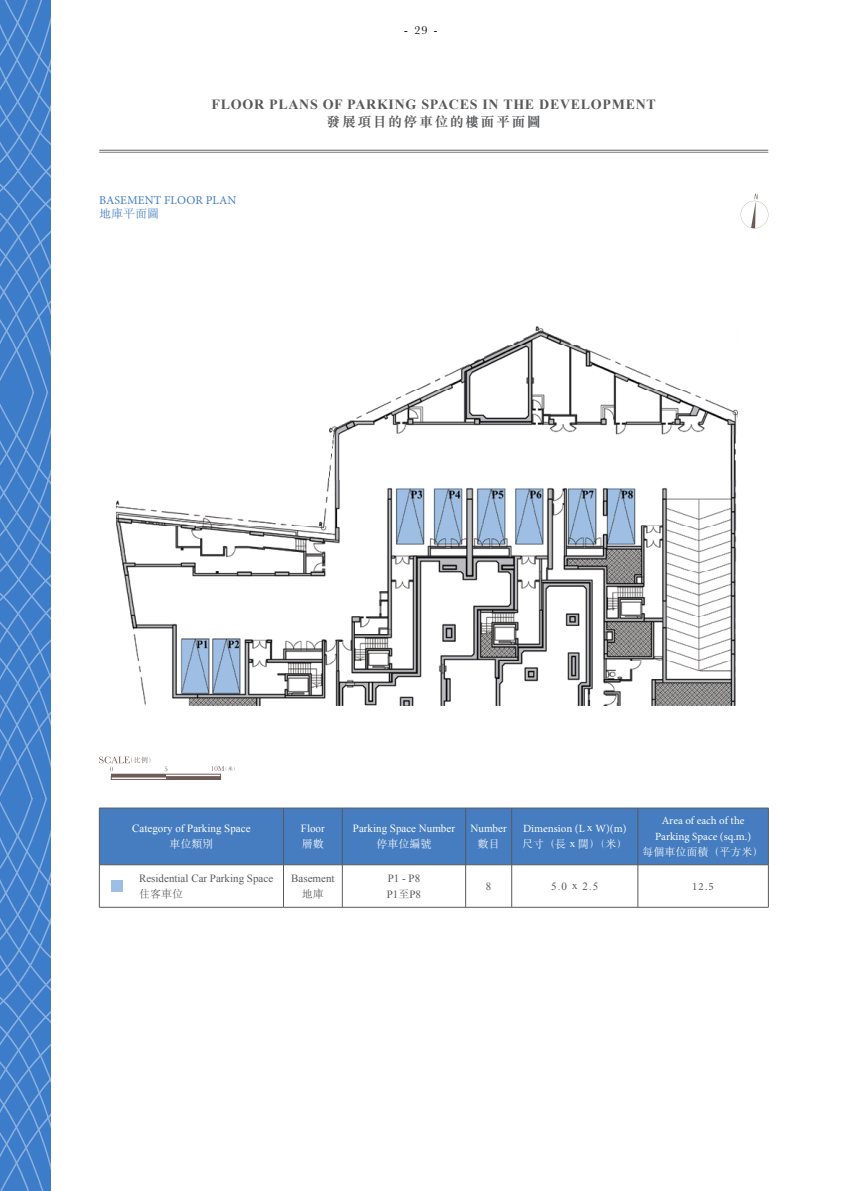
<style>
.page{position:relative;width:842px;height:1191px;background:#fff}
.page>*{position:absolute;margin:0;border:0;box-sizing:border-box;transform-origin:0 0}
.t1{font:700 14px "Times New Roman";letter-spacing:.05em;color:#58595b}
.t2{font:700 14px "M Sung HK";letter-spacing:.1em;color:#58595b}
.t3{font:12px "Minion Pro";letter-spacing:.01em;color:#457dc0}
.t4{font:300 12px "M Sung HK";color:#457dc0}
.t5{font:300 12px "M Sung HK";color:#000}
.t6{font:11px/16px "Times New Roman";color:#58595b}
.t7{font:11px "Times New Roman";color:#fff}
.t8{font:11px/16px "Minion Pro";color:#fff;text-align:center}
.t9{font:300 11px "M Sung HK";color:#fff}
.t10{font:300 11px "M Sung HK";color:#58595b}
.t11{font:11px "Minion Pro";color:#58595b}
.s1{font-family:"Times New Roman"}
.s2{font-family:"Times New Roman";font-weight:400}
.s3{font-family:"M Sung HK";font-weight:300}
</style>
<div class="page">
<hr style="left:99px;top:150px;width:669px;height:1px;background:#58595b">
<hr style="left:99px;top:152px;width:669px;height:1px;background:#58595b">
<svg style="left:0;top:0;width:51px;height:1191px;background:#4783cb"></svg>
<div style="left:111px;top:774px;width:110px;height:3px;border:1px solid #6e5b57"></div>
<div style="left:111px;top:776px;width:110px;height:3px;border:1px solid #6e5b57"></div>
<hr style="left:111px;top:774px;width:55px;height:2px;background:#6e5b57">
<hr style="left:166px;top:776px;width:55px;height:3px;background:#6e5b57">
<svg style="left:99px;top:756px;width:51px;height:15px"></svg>
<svg style="left:212px;top:766px;width:23px;height:5px"></svg>
<svg style="left:740px;top:193px;width:28px;height:35px"></svg>
<div style="left:100px;top:809px;width:668px;height:55px;background:#457dc0"></div>
<hr style="left:283px;top:808px;width:59px;height:1px;background:#58595b">
<hr style="left:466px;top:808px;width:46px;height:1px;background:#58595b">
<hr style="left:99px;top:808px;width:184px;height:1px;background:#58595b">
<hr style="left:99px;top:808px;width:1px;height:56px;background:#58595b">
<hr style="left:283px;top:808px;width:1px;height:56px;background:#58595b">
<hr style="left:283px;top:865px;width:1px;height:42px;background:#58595b">
<hr style="left:99px;top:864px;width:184px;height:1px;background:#58595b">
<hr style="left:99px;top:865px;width:1px;height:42px;background:#58595b">
<hr style="left:283px;top:864px;width:59px;height:1px;background:#58595b">
<hr style="left:342px;top:864px;width:124px;height:1px;background:#58595b">
<hr style="left:466px;top:864px;width:46px;height:1px;background:#58595b">
<hr style="left:512px;top:864px;width:126px;height:1px;background:#58595b">
<hr style="left:638px;top:864px;width:130px;height:1px;background:#58595b">
<hr style="left:99px;top:907px;width:184px;height:1px;background:#58595b">
<hr style="left:283px;top:907px;width:59px;height:1px;background:#58595b">
<hr style="left:466px;top:907px;width:46px;height:1px;background:#58595b">
<hr style="left:342px;top:808px;width:124px;height:1px;background:#58595b">
<hr style="left:342px;top:808px;width:1px;height:56px;background:#58595b">
<hr style="left:465px;top:808px;width:1px;height:56px;background:#58595b">
<hr style="left:342px;top:865px;width:1px;height:42px;background:#58595b">
<hr style="left:465px;top:865px;width:1px;height:42px;background:#58595b">
<hr style="left:342px;top:907px;width:124px;height:1px;background:#58595b">
<hr style="left:638px;top:808px;width:130px;height:1px;background:#58595b">
<hr style="left:768px;top:808px;width:1px;height:56px;background:#58595b">
<hr style="left:768px;top:865px;width:1px;height:42px;background:#58595b">
<hr style="left:638px;top:907px;width:130px;height:1px;background:#58595b">
<hr style="left:512px;top:808px;width:126px;height:1px;background:#58595b">
<hr style="left:511px;top:808px;width:1px;height:56px;background:#58595b">
<hr style="left:638px;top:808px;width:1px;height:56px;background:#58595b">
<hr style="left:511px;top:865px;width:1px;height:42px;background:#58595b">
<hr style="left:638px;top:865px;width:1px;height:42px;background:#58595b">
<hr style="left:512px;top:907px;width:126px;height:1px;background:#58595b">
<div style="left:111px;top:880px;width:11px;height:12px;background:#9fbee4"></div>
<img style="left:116px;top:326px;width:622px;height:380px">
<p class="t5" style="left:404px;top:21px;width:35px">- 29 -</p>
<p class="t1" style="left:212px;top:94px;width:446px">FLOOR PLANS OF PARKING SPACES IN THE DEVELOPMENT</p>
<p class="t2" style="left:327px;top:115px;width:216px">發展項目的停車位的樓面平面圖</p>
<p class="t3" style="left:99px;top:192px;width:139px">BASEMENT FLOOR PLAN</p>
<p class="t4" style="left:99px;top:205px;width:61px">地庫平面圖</p>
<p class="t7" style="left:132px;top:821px;width:120px">Category of Parking Space</p>
<p class="t9" style="left:169px;top:836px;width:45px">車位類別</p>
<p class="t6" style="left:139px;top:870px;width:136px">Residential Car Parking Space</p>
<p class="t10" style="left:139px;top:886px;width:45px">住客車位</p>
<p class="t7" style="left:301px;top:821px;width:25px">Floor</p>
<p class="t9" style="left:302px;top:836px;width:23px">層數</p>
<p class="t6" style="left:291px;top:870px;width:45px">Basement</p>
<p class="t10" style="left:302px;top:886px;width:23px">地庫</p>
<p class="t7" style="left:353px;top:821px;width:104px">Parking Space Number</p>
<p class="t9" style="left:376px;top:836px;width:56px">停車位編號</p>
<p class="t7" style="left:471px;top:821px;width:38px">Number</p>
<p class="t9" style="left:478px;top:836px;width:23px">數目</p>
<p class="t8" style="left:523px;top:821px;width:105px">Dimension (L <span class="s1">x</span> W)(m)</p>
<p class="t9" style="left:522px;top:836px;width:107px">尺寸（長 <span class="s2">x</span> 闊）(米）</p>
<p class="t8" style="left:655px;top:813px;width:98px">Area of each of the<br>Parking Space (sq.m.)</p>
<p class="t9" style="left:643px;top:844px;width:122px">每個車位面積（平方米）</p>
<p class="t6" style="left:387px;top:870px;width:36px">P1 - P8<br>P1<span class="s3">至</span>P8</p>
<p class="t6" style="left:486px;top:878px;width:7px">8</p>
<p class="t6" style="left:551px;top:878px;width:49px">5.0 x 2.5</p>
<p class="t11" style="left:692px;top:879px;width:23px">12.5</p>
</div>
